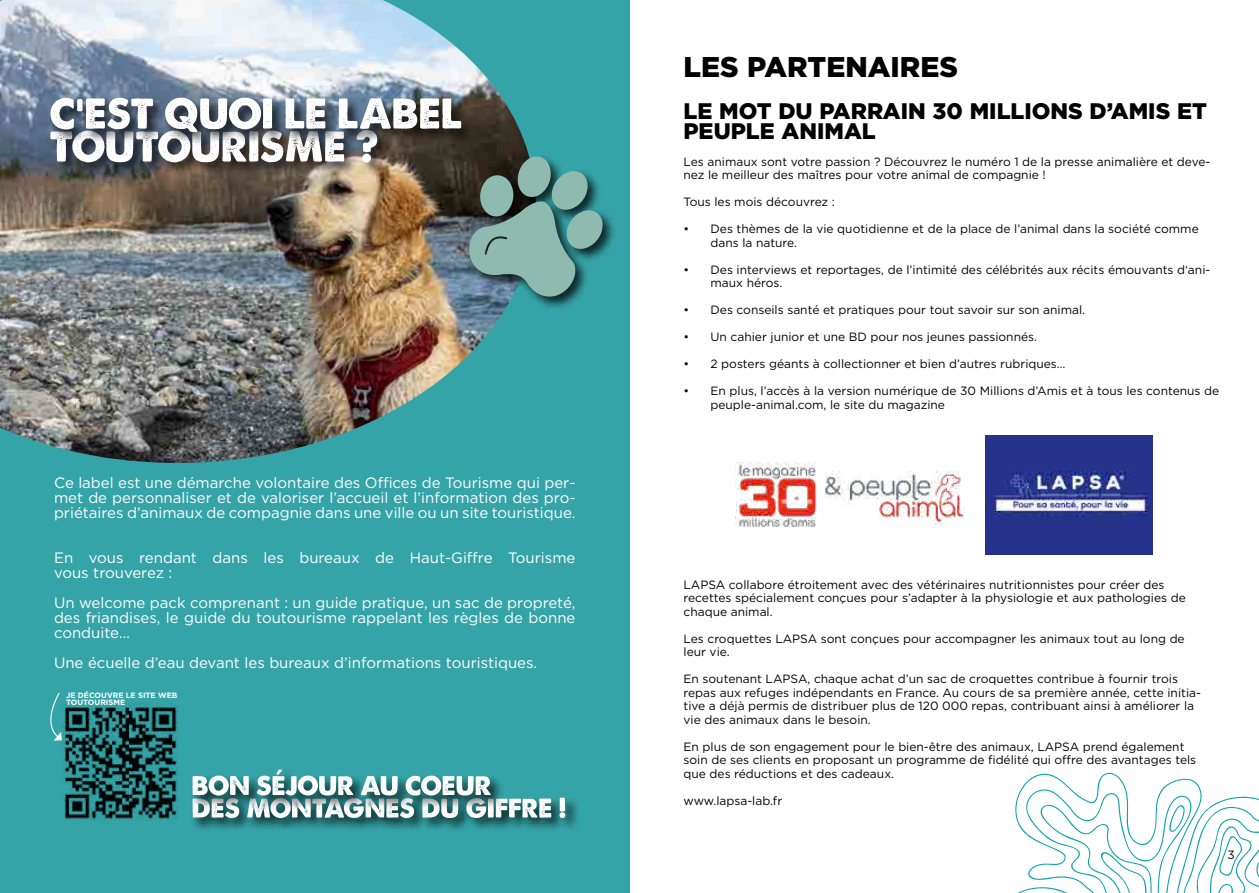
<style>
.page{position:relative;width:1259px;height:893px;background:#fff}
.page>*{position:absolute;margin:0;border:0;box-sizing:border-box;transform-origin:0 0}
.t1{font:900 28.5px "Gotham";color:#000}
.t2{font:900 22.5px/19.5px "Gotham";color:#000}
.t3{font:15px/15px "Gotham";color:#fff;text-align:justify}
.t4{font:12px/13.5px "Gotham";color:#000}
.t5{font:700 7.65px/7.1px "Gotham";color:#fff}
</style>
<div class="page">
<div style="left:0;top:0;width:629px;height:893px;background:#35a4a8"></div>
<img style="left:0;top:0;width:529px;height:463px">
<img style="left:736px;top:463px;width:228px;height:64px">
<img style="left:985px;top:436px;width:167px;height:118px">
<div style="left:48px;top:127px;width:343px;height:50px;background:#000;opacity:.75"></div>
<div style="left:48px;top:95px;width:428px;height:52px;background:#000;opacity:.75"></div>
<svg style="left:50px;top:98px;width:411px;height:65px;background:#979a9e"></svg>
<img style="left:62px;top:703px;width:117px;height:118px">
<svg style="left:50px;top:693px;width:12px;height:48px"></svg>
<svg style="left:1015px;top:772px;width:244px;height:121px"></svg>
<div style="left:467px;top:154px;width:150px;height:156px;background:#000;opacity:.75"></div>
<svg style="left:467px;top:156px;width:136px;height:142px;background:#628f8b"></svg>
<div style="left:190px;top:796px;width:389px;height:36px;background:#000;opacity:.75"></div>
<div style="left:190px;top:768px;width:314px;height:42px;background:#34a3a7"></div>
<svg style="left:192px;top:770px;width:373px;height:48px"></svg>
<p class="t3" style="left:54px;top:475px;width:523px">Ce label est une démarche volontaire des Offices de Tourisme qui per&shy;met de personnaliser et de valoriser l’accueil et l’information des pro&shy;priétaires d’animaux de compagnie dans une ville ou un site touristique.</p>
<p class="t3" style="left:54px;top:550px;width:523px">En vous rendant dans les bureaux de Haut-Giffre Tourisme vous trouverez :</p>
<p class="t3" style="left:54px;top:595px;width:523px">Un welcome pack comprenant : un guide pratique, un sac de propreté, des friandises, le guide du toutourisme rappelant les règles de bonne conduite…</p>
<p class="t3" style="left:54px;top:655px;width:485px">Une écuelle d’eau devant les bureaux d’informations touristiques.</p>
<p class="t5" style="left:66px;top:691px;width:113px">JE DÉCOUVRE LE SITE WEB<br>TOUTOURISME</p>
<h1 class="t1" style="left:683px;top:47px;width:276px">LES PARTENAIRES</h1>
<h2 class="t2" style="left:683px;top:101px;width:525px">LE MOT DU PARRAIN 30 MILLIONS D’AMIS ET<br>PEUPLE ANIMAL</h2>
<p class="t4" style="left:683px;top:155px;width:528px">Les animaux sont votre passion ? Découvrez le numéro 1 de la presse animalière et deve&shy;nez le meilleur des maîtres pour votre animal de compagnie !</p>
<p class="t4" style="left:683px;top:195px;width:153px">Tous les mois découvrez :</p>
<p class="t4" style="left:710px;top:222px;width:490px;text-indent:-27px">• Des thèmes de la vie quotidienne et de la place de l’animal dans la société comme dans la nature.</p>
<p class="t4" style="left:710px;top:263px;width:501px;text-indent:-27px">• Des interviews et reportages, de l’intimité des célébrités aux récits émouvants d‘ani&shy;maux héros.</p>
<p class="t4" style="left:683px;top:303px;width:403px">• Des conseils santé et pratiques pour tout savoir sur son animal.</p>
<p class="t4" style="left:683px;top:330px;width:355px">• Un cahier junior et une BD pour nos jeunes passionnés.</p>
<p class="t4" style="left:683px;top:357px;width:383px">• 2 posters géants à collectionner et bien d’autres rubriques…</p>
<p class="t4" style="left:710px;top:384px;width:510px;text-indent:-27px">• En plus, l’accès à la version numérique de 30 Millions d’Amis et à tous les contenus de peuple-animal.com, le site du magazine</p>
<p class="t4" style="left:683px;top:577px;width:504px">LAPSA collabore étroitement avec des vétérinaires nutritionnistes pour créer des recettes spécialement conçues pour s’adapter à la physiologie et aux pathologies de chaque animal.</p>
<p class="t4" style="left:683px;top:631px;width:503px">Les croquettes LAPSA sont conçues pour accompagner les animaux tout au long de leur vie.</p>
<p class="t4" style="left:683px;top:672px;width:519px">En soutenant LAPSA, chaque achat d’un sac de croquettes contribue à fournir trois repas aux refuges indépendants en France. Au cours de sa première année, cette initia&shy;tive a déjà permis de distribuer plus de 120 000 repas, contribuant ainsi à améliorer la vie des animaux dans le besoin.</p>
<p class="t4" style="left:683px;top:739px;width:514px">En plus de son engagement pour le bien-être des animaux, LAPSA prend également soin de ses clients en proposant un programme de fidélité qui offre des avantages tels que des réductions et des cadeaux.</p>
<p class="t4" style="left:683px;top:793px;width:100px">www.lapsa-lab.fr</p>
<p class="t4" style="left:1227px;top:848px;width:9px">3</p>
</div>
